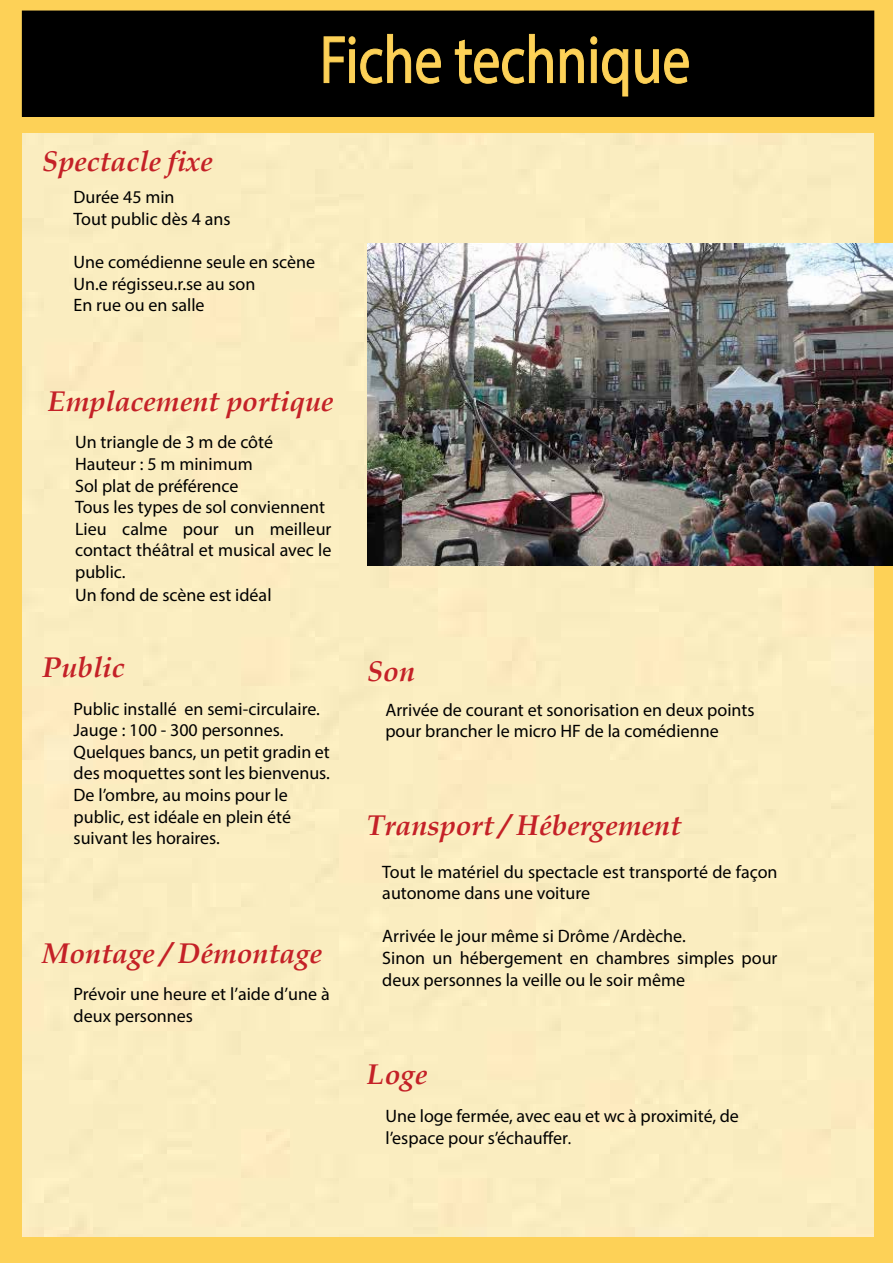
<style>
.page{position:relative;width:893px;height:1263px;background:#fff}
.page>*{position:absolute;margin:0;border:0;box-sizing:border-box;transform-origin:0 0}
.t1{font:67.8px "Myriad Pro";color:#fdd157;scale:.82 1}
.t2{font:italic 700 28.5px "Book Antiqua";color:#c42127}
.t3{font:18px/21.6px "Myriad Pro";color:#000}
.s1{font-size:16.5px}
</style>
<div class="page">
<div style="left:22px;top:132px;width:852px;height:1105px;background:#faedc0"></div>
<div style="left:874px;top:48px;width:19px;height:1207px;background:#fdd157"></div>
<div style="left:2px;top:87px;width:20px;height:1172px;background:#fdd157"></div>
<hr style="left:0;top:0;width:3px;height:1259px;background:#fdd157">
<div style="left:0;top:0;width:893px;height:132px;background:#fdd157"></div>
<div style="left:22px;top:11px;width:852px;height:105px;background:#000"></div>
<div style="left:22px;top:11px;width:852px;height:106px;border:1px solid #000"></div>
<svg style="left:323px;top:34px;width:118px;height:50px"></svg>
<svg style="left:455px;top:34px;width:98px;height:50px"></svg>
<svg style="left:559px;top:48px;width:25px;height:35px"></svg>
<svg style="left:590px;top:36px;width:39px;height:61px"></svg>
<svg style="left:635px;top:48px;width:54px;height:36px"></svg>
<img style="left:367px;top:244px;width:525px;height:321px">
<div style="left:0;top:1237px;width:893px;height:26px;background:#fdd157"></div>
<h1 class="t1" style="left:320px;top:18px;width:453px">Fiche technique</h1>
<h2 class="t2" style="left:43px;top:144px;width:172px">Spectacle fixe</h2>
<p class="t3" style="left:74px;top:186px;width:158px">Durée 45 min<br>Tout public dès 4 ans</p>
<p class="t3" style="left:74px;top:251px;width:243px">Une comédienne seule en scène<br>Un.e régisseu.r.se au son<br>En rue ou en salle</p>
<h2 class="t2" style="left:48px;top:384px;width:287px">Emplacement portique</h2>
<p class="t3" style="left:75px;top:431px;width:258px">Un triangle de 3 m de côté<br>Hauteur : 5 m minimum<br>Sol plat de préférence<br>Tous les types de sol conviennent<br>Lieu calme pour un meilleur contact théâtral et musical avec le public.<br>Un fond de scène est idéal</p>
<h2 class="t2" style="left:43px;top:650px;width:83px">Public</h2>
<p class="t3" style="left:74px;top:697px;width:258px">Public installé en semi-circulaire.<br>Jauge : 100 - 300 personnes.<br>Quelques bancs, un petit gradin et des moquettes sont les bienvenus.<br>De l’ombre, au moins pour le public, est idéale en plein été suivant les horaires.</p>
<h2 class="t2" style="left:43px;top:936px;width:281px">Montage / Démontage</h2>
<p class="t3" style="left:74px;top:983px;width:258px">Prévoir une heure et l’aide d’une à deux personnes</p>
<h2 class="t2" style="left:367px;top:655px;width:49px">Son</h2>
<p class="t3" style="left:385px;top:699px;width:371px">Arrivée de courant et sonorisation en deux points pour brancher le micro HF de la comédienne</p>
<h2 class="t2" style="left:367px;top:808px;width:316px">Transport / Hébergement</h2>
<p class="t3" style="left:382px;top:860px;width:397px">Tout le matériel du spectacle est transporté de façon autonome dans une voiture</p>
<p class="t3" style="left:382px;top:925px;width:397px">Arrivée le jour même si Drôme /Ardèche.<br>Sinon un hébergement en chambres simples pour deux personnes la veille ou le soir même</p>
<h2 class="t2" style="left:367px;top:1058px;width:62px">Loge</h2>
<p class="t3" style="left:386px;top:1105px;width:355px">Une loge fermée, avec eau et wc à proximité, de l’espace pour s’échauffer<span class="s1">.</span></p>
</div>
